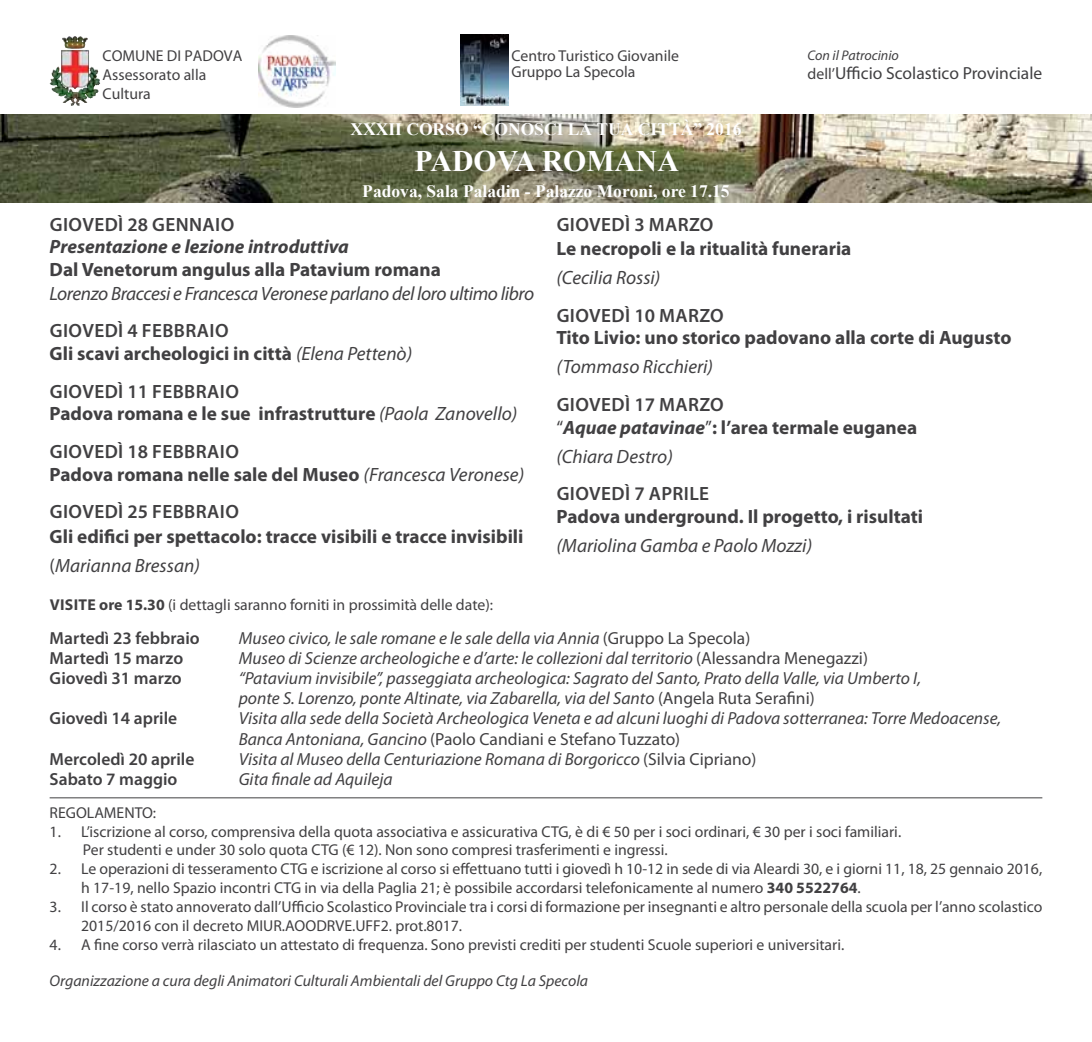
<style>
.page{position:relative;width:1092px;height:1042px;background:#fff}
.page>*{position:absolute;margin:0;border:0;box-sizing:border-box;transform-origin:0 0}
.t1{font:700 29.75px "Times New Roman";color:#fff}
.t2{font:700 19.25px/22.8px "Myriad Pro";color:#414042}
.t3{font:italic 19.25px "Myriad Pro";letter-spacing:-.01em;color:#414042}
.t4{font:600 19.25px "Myriad Pro";letter-spacing:.02em;color:#414042}
.t5{font:italic 700 19.25px "Myriad Pro";color:#414042}
.t6{font:italic 17.5px/20.1px "Myriad Pro";color:#414042}
.t7{font:600 17.5px "Myriad Pro";color:#414042}
.t8{font:700 17.5px "Times New Roman";color:#fff}
.t9{font:17.5px "Myriad Pro";color:#414042}
.t10{font:15.75px/18.9px "Myriad Pro";color:#414042}
.t11{font:italic 15.75px "Myriad Pro";color:#414042}
.t12{font:italic 14px "Myriad Pro";color:#414042}
.s1{font-size:15.75px}
.s2{font-weight:600}
.s3{font-weight:400;font-style:italic}
.s4{font-weight:400}
.s5{font-style:italic}
.s6{font-weight:700}
.s7{font-style:normal}
</style>
<div class="page">
<img style="left:0;top:114px;width:1091px;height:88px">
<img style="left:258px;top:36px;width:77px;height:71px">
<img style="left:62px;top:36px;width:26px;height:13px">
<hr style="left:50px;top:797px;width:992px;height:1px;background:#414042">
<img style="left:460px;top:35px;width:48px;height:70px">
<p class="t10" style="left:103px;top:46px;width:141px">COMUNE DI PADOVA<br>Assessorato alla<br>Cultura</p>
<p class="t12" style="left:807px;top:47px;width:93px">Con il Patrocinio</p>
<p class="t10" style="left:511px;top:48px;width:169px;line-height:15.8px">Centro Turistico Giovanile<br>Gruppo La Specola</p>
<p class="t9" style="left:807px;top:63px;width:236px"><span class="s1">dell’</span>Ufficio Scolastico Provinciale</p>
<p class="t8" style="left:350px;top:119px;width:392px">XXXII CORSO “CONOSCI LA TUA CITTà” 2016</p>
<h1 class="t1" style="left:414px;top:144px;width:266px">PADOVA ROMANA</h1>
<p class="t8" style="left:362px;top:181px;width:369px">Padova, Sala Paladin - Palazzo Moroni, ore 17.15</p>
<p class="t4" style="left:50px;top:212px;width:186px">Giovedì 28 gennaio</p>
<p class="t5" style="left:50px;top:234px;width:301px">Presentazione e lezione introduttiva</p>
<p class="t2" style="left:50px;top:258px;width:392px">Dal Venetorum angulus alla Patavium romana</p>
<p class="t3" style="left:50px;top:281px;width:486px">Lorenzo Braccesi e Francesca Veronese parlano del loro ultimo libro</p>
<p class="t2" style="left:50px;top:319px;width:364px"><span class="s2">Giovedì 4 FEBBRAIO<br></span>Gli scavi archeologici in città <span class="s3">(Elena Pettenò)</span></p>
<p class="t2" style="left:50px;top:379px;width:469px"><span class="s2">Giovedì 11 FEBBRAIO<br></span>Padova romana e le sue infrastrutture <span class="s3">(Paola Zanovello)</span></p>
<p class="t2" style="left:50px;top:439px;width:476px"><span class="s2">Giovedì 18 FEBBRAIO<br></span>Padova romana nelle sale del Museo <span class="s3">(Francesca Veronese)</span></p>
<p class="t4" style="left:50px;top:500px;width:169px">Giovedì 25 FEBBRAIO</p>
<p class="t2" style="left:50px;top:521px;width:475px;line-height:28.9px">Gli edifici per spettacolo: tracce visibili e tracce invisibili <span class="s4">(</span><span class="s3">Marianna Bressan)</span></p>
<p class="t4" style="left:556px;top:212px;width:157px">Giovedì 3 MARZO</p>
<p class="t2" style="left:556px;top:237px;width:296px">Le necropoli e la ritualità funeraria</p>
<p class="t3" style="left:556px;top:266px;width:105px">(Cecilia Rossi)</p>
<p class="t4" style="left:556px;top:303px;width:167px">Giovedì 10 MARZO</p>
<p class="t2" style="left:556px;top:326px;width:456px">Tito Livio: uno storico padovano alla corte di Augusto</p>
<p class="t3" style="left:556px;top:355px;width:158px">(Tommaso Ricchieri)</p>
<p class="t2" style="left:556px;top:392px;width:362px"><span class="s2">Giovedì 17 MARZO<br></span><span class="s4">“</span><span class="s5">Aquae patavinae</span><span class="s4">”</span>: l’area termale euganea</p>
<p class="t3" style="left:556px;top:444px;width:118px">(Chiara Destro)</p>
<p class="t4" style="left:556px;top:481px;width:152px">Giovedì 7 APRILE</p>
<p class="t2" style="left:556px;top:504px;width:368px">Padova underground. Il progetto, i risultati</p>
<p class="t3" style="left:556px;top:533px;width:257px">(Mariolina Gamba e Paolo Mozzi)</p>
<p class="t10" style="left:50px;top:595px;width:445px"><span class="s6">Visite ore 15.30</span> (i dettagli saranno forniti in prossimità delle date):</p>
<p class="t7" style="left:50px;top:627px;width:151px">Martedì 23 febbraio</p>
<p class="t6" style="left:239px;top:627px;width:513px">Museo civico, le sale romane e le sale della via Annia <span class="s7">(Gruppo La Specola)</span></p>
<p class="t7" style="left:50px;top:647px;width:135px">Martedì 15 marzo</p>
<p class="t6" style="left:239px;top:648px;width:630px">Museo di Scienze archeologiche e d’arte: le collezioni dal territorio <span class="s7">(Alessandra Menegazzi)</span></p>
<p class="t7" style="left:50px;top:667px;width:133px">Giovedì 31 marzo</p>
<p class="t6" style="left:239px;top:668px;width:683px">“Patavium invisibile”, passeggiata archeologica: Sagrato del Santo, Prato della Valle, via Umberto I, ponte S. Lorenzo, ponte Altinate, via Zabarella, via del Santo <span class="s7">(Angela Ruta Serafini)</span></p>
<p class="t7" style="left:50px;top:707px;width:129px">Giovedì 14 aprile</p>
<p class="t6" style="left:239px;top:708px;width:764px">Visita alla sede della Società Archeologica Veneta e ad alcuni luoghi di Padova sotterranea: Torre Medoacense,<br>Banca Antoniana, Gancino <span class="s7">(Paolo Candiani e Stefano Tuzzato)</span></p>
<p class="t7" style="left:50px;top:747px;width:146px">Mercoledì 20 aprile</p>
<p class="t6" style="left:239px;top:748px;width:519px">Visita al Museo della Centuriazione Romana di Borgoricco <span class="s7">(Silvia Cipriano)</span></p>
<p class="t7" style="left:50px;top:768px;width:129px">Sabato 7 maggio</p>
<p class="t6" style="left:239px;top:768px;width:155px">Gita finale ad Aquileja</p>
<p class="t10" style="left:50px;top:802px;width:108px">REGOLAMENTO:</p>
<p class="t10" style="left:83px;top:821px;width:819px;text-indent:-33px">1. L’iscrizione al corso, comprensiva della quota associativa e assicurativa CTG, è di € 50 per i soci ordinari, € 30 per i soci familiari.<br>Per studenti e under 30 solo quota CTG (€ 12). Non sono compresi trasferimenti e ingressi.</p>
<p class="t10" style="left:81px;top:859px;width:962px;text-indent:-32px">2. Le operazioni di tesseramento CTG e iscrizione al corso si effettuano tutti i giovedì h 10-12 in sede di via Aleardi 30, e i giorni 11, 18, 25 gennaio 2016, h 17-19, nello Spazio incontri CTG in via della Paglia 21; è possibile accordarsi telefonicamente al numero <span class="s6">340 5522764</span>.</p>
<p class="t10" style="left:81px;top:897px;width:962px;text-indent:-32px">3. Il corso è stato annoverato dall’Ufficio Scolastico Provinciale tra i corsi di formazione per insegnanti e altro personale della scuola per l’anno scolastico<br>2015/2016 con il decreto MIUR.AOODRVE.UFF2. prot.8017.</p>
<p class="t10" style="left:50px;top:935px;width:796px">4. A fine corso verrà rilasciato un attestato di frequenza. Sono previsti crediti per studenti Scuole superiori e universitari.</p>
<p class="t11" style="left:50px;top:971px;width:540px">Organizzazione a cura degli Animatori Culturali Ambientali del Gruppo Ctg La Specola</p>
</div>
